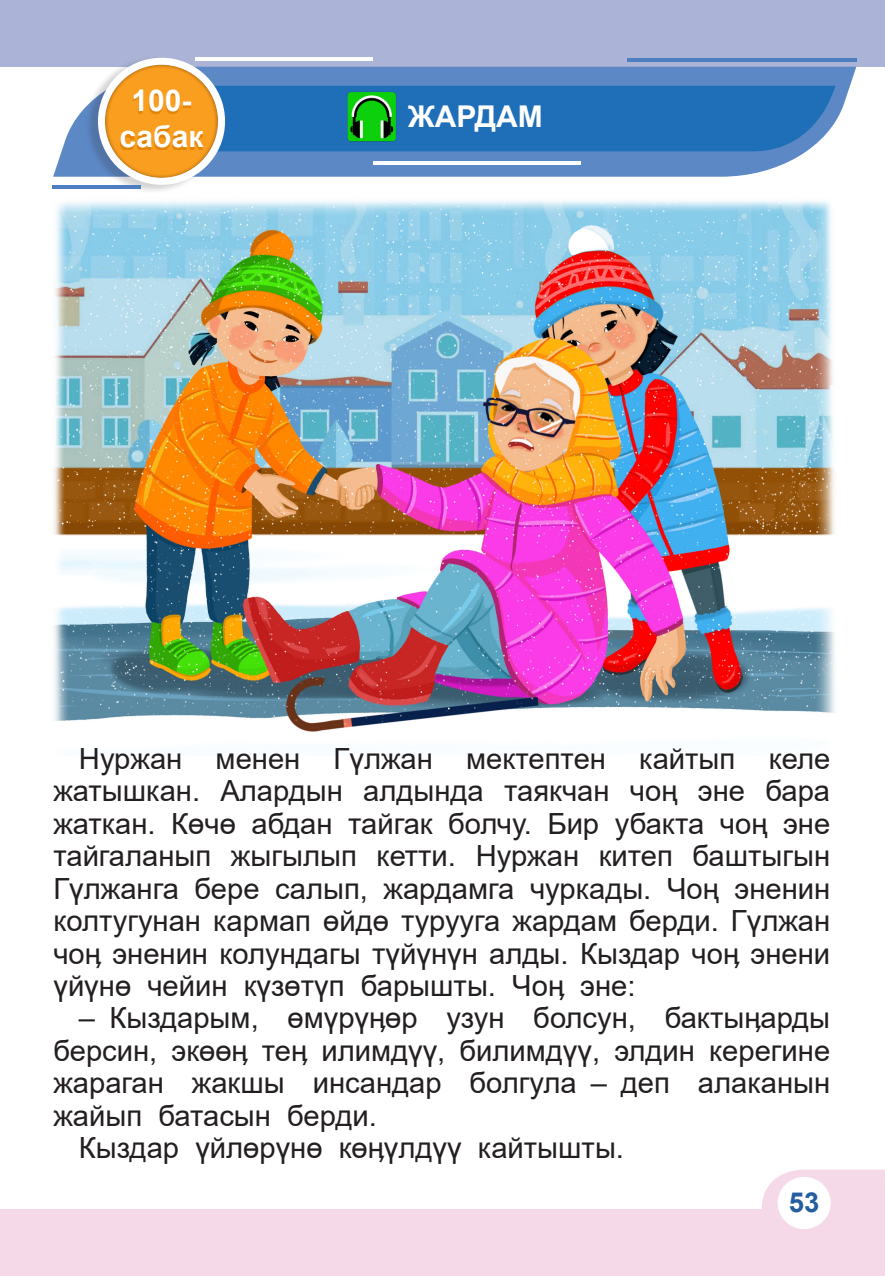
<style>
.page{position:relative;width:885px;height:1276px;background:#fff}
.page>*{position:absolute;margin:0;border:0;box-sizing:border-box;transform-origin:0 0}
.t1{font:700 30px "Arial";color:#fff}
.t2{font:29.1px/32.4px "Arial";color:#231f20;text-align:justify}
.t3{font:700 27.6px "Arial";color:#255ea0}
</style>
<div class="page">
<div style="left:0;top:0;width:884px;height:67px;background:#abb4d6"></div>
<div style="left:0;top:1209px;width:884px;height:67px;background:#f5d9e8"></div>
<svg style="left:761px;top:1169px;width:123px;height:60px"></svg>
<div style="left:777px;top:1176px;width:53px;height:53px;background:#fff;border-radius:50%"></div>
<img style="left:52px;top:188px;width:783px;height:544px">
<svg style="left:53px;top:67px;width:803px;height:110px;fill:#5d88c6"></svg>
<div style="left:222px;top:86px;width:613px;height:65px;background:#1f6fb8"></div>
<div style="left:84px;top:56px;width:138px;height:138px;background:#231f20;opacity:.2"></div>
<div style="left:98px;top:58px;width:127px;height:127px;background:#fff;border-radius:50%"></div>
<div style="left:93px;top:58px;width:128px;height:121px;background:#231f20;opacity:.26"></div>
<hr style="left:195px;top:58px;width:177px;height:3px;background:#fff">
<hr style="left:52px;top:185px;width:88px;height:3px;background:#4d7ec0">
<hr style="left:627px;top:59px;width:229px;height:3px;background:#4d7ec0">
<hr style="left:373px;top:161px;width:207px;height:3px;background:#fff">
<div style="left:120px;top:92px;width:83px;height:58px;background:#da7c00;opacity:.75"></div>
<img style="left:345px;top:91px;width:52px;height:51px">
<p class="t1" style="left:131px;top:79px;width:62px">100-</p>
<p class="t1" style="left:119px;top:115px;width:85px">сабак</p>
<p class="t1" style="left:408px;top:95px;width:136px">ЖАРДАМ</p>
<p class="t2" style="left:53px;top:742px;width:778px;text-indent:26px">Нуржан менен Гүлжан мектептен кайтып келе жатышкан. Алардын алдында таякчан чоң эне бара жаткан. Көчө абдан тайгак болчу. Бир убакта чоң эне тайгаланып жыгылып кетти. Нуржан китеп баштыгын Гүлжанга бере салып, жардамга чуркады. Чоң эненин колтугунан кармап өйдө турууга жардам берди. Гүлжан чоӊ эненин колундагы түйүнүн алды. Кыздар чоӊ энени үйүнө чейин күзөтүп барышты. Чоӊ эне:</p>
<p class="t2" style="left:53px;top:1001px;width:778px;text-indent:26px">– Кыздарым, өмүрүӊөр узун болсун, бактыӊарды берсин, экөөӊ теӊ илимдүү, билимдүү, элдин керегине жараган жакшы инсандар болгула – деп алаканын жайып батасын берди.</p>
<p class="t2" style="left:79px;top:1131px;width:546px">Кыздар үйлөрүнө көӊүлдүү кайтышты.</p>
<p class="t3" style="left:788px;top:1182px;width:32px">53</p>
</div>
